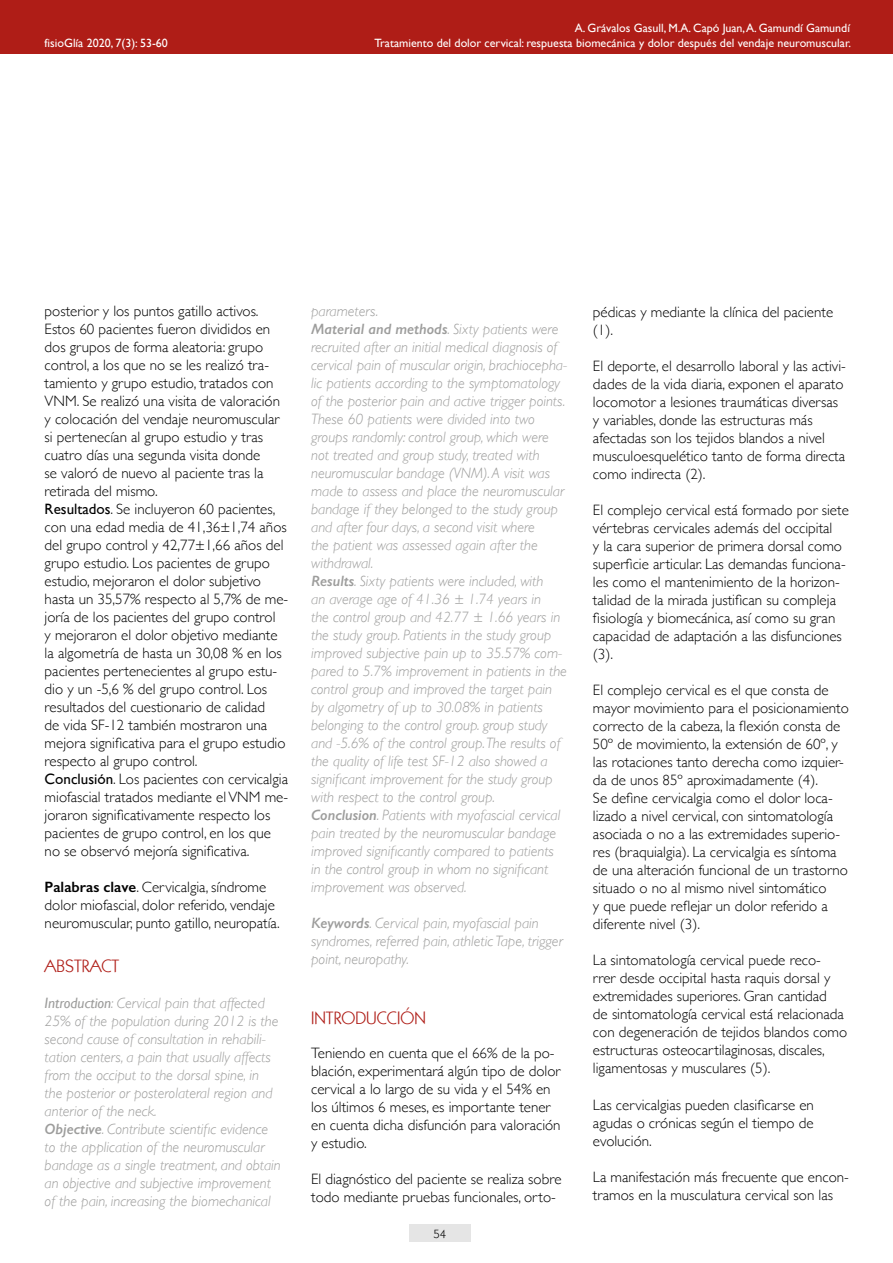
<style>
.page{position:relative;width:893px;height:1263px;background:#fff}
.page>*{position:absolute;margin:0;border:0;box-sizing:border-box;transform-origin:0 0}
.t1{font:18px "Kabel IT Cby BT";color:#af1d17}
.t2{font:300 15px/18px "Gill Sans";color:#000}
.t3{font:italic 300 15px/18px "Gill Sans";color:#9d9d9c}
.t4{font:12px "Gill Sans";color:#fff}
.t5{font:12px "Kabel IT Cby BT";color:#000}
.s1{font-weight:400}
.s2{font-weight:600}
</style>
<div class="page">
<div style="left:409px;top:1224px;width:62px;height:18px;background:#e5e5e5"></div>
<div style="left:0;top:0;width:893px;height:53px;background:#af1d17"></div>
<p class="t4" style="left:575px;top:21px;width:277px">A. Grávalos Gasull, M.A. Capó Juan, A. Gamundí Gamundí</p>
<p class="t4" style="left:45px;top:36px;width:125px">fisioGlía 2020, 7(3): 53-60</p>
<p class="t4" style="left:374px;top:36px;width:478px">Tratamiento del dolor cervical: respuesta biomecánica y dolor después del vendaje neuromuscular.</p>
<p class="t2" style="left:45px;top:302px;width:245px">posterior y los puntos gatillo activos.<br>Estos 60 pacientes fueron divididos en dos grupos de forma aleatoria: grupo control, a los que no se les realizó tra&shy;tamiento y grupo estudio, tratados con VNM. Se realizó una visita de valoración y colocación del vendaje neuromuscular si pertenecían al grupo estudio y tras cuatro días una segunda visita donde<br>se valoró de nuevo al paciente tras la retirada del mismo.<br><span class="s1">Resultados</span>. Se incluyeron 60 pacientes, con una edad media de 41,36±1,74 años del grupo control y 42,77±1,66 años del grupo estudio. Los pacientes de grupo estudio, mejoraron el dolor subjetivo hasta un 35,57% respecto al 5,7% de me&shy;joría de los pacientes del grupo control<br>y mejoraron el dolor objetivo mediante la algometría de hasta un 30,08 % en los pacientes pertenecientes al grupo estu&shy;dio y un -5,6 % del grupo control. Los resultados del cuestionario de calidad<br>de vida SF-12 también mostraron una mejora significativa para el grupo estudio respecto al grupo control.<br><span class="s1">Conclusión</span>. Los pacientes con cervicalgia miofascial tratados mediante el VNM me&shy;joraron significativamente respecto los pacientes de grupo control, en los que no se observó mejoría significativa.</p>
<p class="t2" style="left:45px;top:878px;width:237px"><span class="s2">Palabras clave</span>. Cervicalgia, síndrome dolor miofascial, dolor referido, vendaje neuromuscular, punto gatillo, neuropatía.</p>
<p class="t1" style="left:45px;top:954px;width:76px">ABSTRACT</p>
<p class="t3" style="left:45px;top:994px;width:238px"><span class="s1">Introduction</span>: Cervical pain that affected 25% of the population during 2012 is the second cause of consultation in rehabili&shy;tation centers, a pain that usually affects from the occiput to the dorsal spine, in<br>the posterior or posterolateral region and anterior of the neck.<br><span class="s2">Objective</span>. Contribute scientific evidence to the application of the neuromuscular bandage as a single treatment, and obtain an objective and subjective improvement of the pain, increasing the biomechanical</p>
<p class="t3" style="left:311px;top:302px;width:257px">parameters.<br><span class="s2">Material and methods</span>. Sixty patients were recruited after an initial medical diagnosis of cervical pain of muscular origin, brachiocepha&shy;lic patients according to the symptomatology of the posterior pain and active trigger points.<br>These 60 patients were divided into two groups randomly: control group, which were not treated and group study, treated with neuromuscular bandage (VNM). A visit was made to assess and place the neuromuscular bandage if they belonged to the study group and after four days, a second visit where<br>the patient was assessed again after the withdrawal.<br><span class="s2">Results</span>. Sixty patients were included, with<br>an average age of 41.36 ± 1.74 years in<br>the control group and 42.77 ± 1.66 years in the study group. Patients in the study group improved subjective pain up to 35.57% com&shy;pared to 5.7% improvement in patients in the control group and improved the target pain by algometry of up to 30.08% in patients belonging to the control group. group study and -5.6% of the control group. The results of the quality of life test SF-12 also showed a significant improvement for the study group with respect to the control group.<br><span class="s2">Conclusion</span>. Patients with myofascial cervical pain treated by the neuromuscular bandage improved significantly compared to patients in the control group in whom no significant improvement was observed.</p>
<p class="t3" style="left:311px;top:914px;width:253px"><span class="s2">Keywords</span>. Cervical pain, myofascial pain syndromes, referred pain, athletic Tape, trigger point, neuropathy.</p>
<p class="t1" style="left:311px;top:1006px;width:116px">INTRODUCCIÓN</p>
<p class="t2" style="left:311px;top:1043px;width:251px">Teniendo en cuenta que el 66% de la po&shy;blación, experimentará algún tipo de dolor cervical a lo largo de su vida y el 54% en los últimos 6 meses, es importante tener en cuenta dicha disfunción para valoración y estudio.</p>
<p class="t2" style="left:311px;top:1169px;width:252px">El diagnóstico del paciente se realiza sobre todo mediante pruebas funcionales, orto-</p>
<p class="t5" style="left:433px;top:1226px;width:14px">54</p>
<p class="t2" style="left:593px;top:303px;width:242px">pédicas y mediante la clínica del paciente (1).</p>
<p class="t2" style="left:593px;top:357px;width:254px">El deporte, el desarrollo laboral y las activi&shy;dades de la vida diaria, exponen el aparato locomotor a lesiones traumáticas diversas y variables, donde las estructuras más afectadas son los tejidos blandos a nivel musculoesquelético tanto de forma directa como indirecta (2).</p>
<p class="t2" style="left:593px;top:501px;width:257px">El complejo cervical está formado por siete vértebras cervicales además del occipital<br>y la cara superior de primera dorsal como superficie articular. Las demandas funciona&shy;les como el mantenimiento de la horizon&shy;talidad de la mirada justifican su compleja fisiología y biomecánica, así como su gran capacidad de adaptación a las disfunciones (3).</p>
<p class="t2" style="left:593px;top:681px;width:257px">El complejo cervical es el que consta de mayor movimiento para el posicionamiento correcto de la cabeza, la flexión consta de 50º de movimiento, la extensión de 60º, y las rotaciones tanto derecha como izquier&shy;da de unos 85º aproximadamente (4).<br>Se define cervicalgia como el dolor loca&shy;lizado a nivel cervical, con sintomatología asociada o no a las extremidades superio&shy;res (braquialgia). La cervicalgia es síntoma de una alteración funcional de un trastorno situado o no al mismo nivel sintomático<br>y que puede reflejar un dolor referido a diferente nivel (3).</p>
<p class="t2" style="left:593px;top:951px;width:256px">La sintomatología cervical puede reco-<br>rrer desde occipital hasta raquis dorsal y extremidades superiores. Gran cantidad<br>de sintomatología cervical está relacionada con degeneración de tejidos blandos como estructuras osteocartilaginosas, discales, ligamentosas y musculares (5).</p>
<p class="t2" style="left:593px;top:1095px;width:222px;text-align:justify">Las cervicalgias pueden clasificarse en agudas o crónicas según el tiempo de evolución.</p>
<p class="t2" style="left:593px;top:1167px;width:257px">La manifestación más frecuente que encon&shy;tramos en la musculatura cervical son las</p>
</div>
